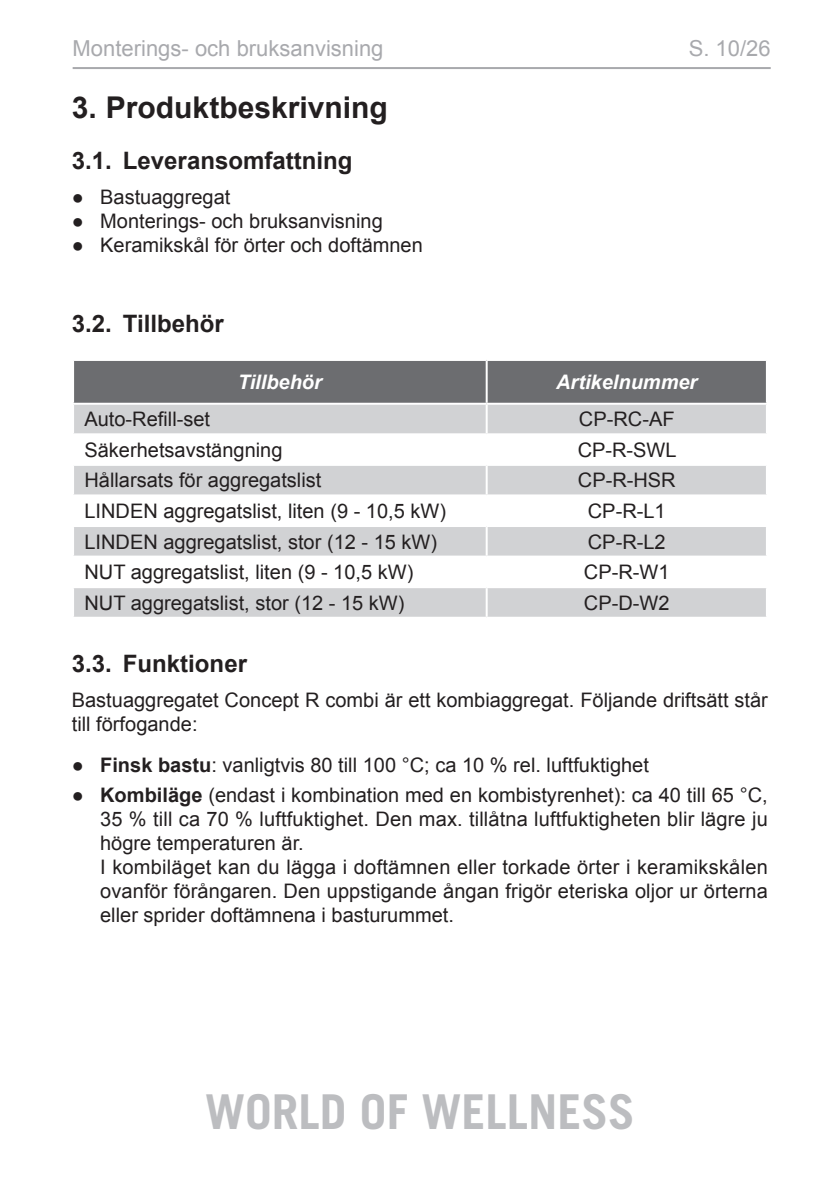
<style>
.page{position:relative;width:840px;height:1191px;background:#fff}
.page>*{position:absolute;margin:0;border:0;box-sizing:border-box;transform-origin:0 0}
.t1{font:700 48px "Trade Gothic LT";color:#bcbdc0}
.t2{font:700 30px "Arial";color:#231f20}
.t3{font:700 24px "Arial";color:#231f20}
.t4{font:22px "Arial";color:#a8a9ad}
.t5{font:20px/24px "Arial";color:#231f20}
.t6{font:italic 700 20px "Arial";color:#fff}
.s1{font-weight:700}
</style>
<div class="page">
<hr style="left:73px;top:67px;width:697px;height:2px;background:#a8a9ad">
<div style="left:74px;top:361px;width:691px;height:42px;background:#6c6d70"></div>
<div style="left:74px;top:405px;width:691px;height:212px;background:#d1d2d4"></div>
<svg style="left:74px;top:435px;width:691px;height:90px"></svg>
<svg style="left:74px;top:557px;width:691px;height:29px"></svg>
<hr style="left:485px;top:361px;width:2px;height:42px;background:#fff">
<hr style="left:485px;top:405px;width:2px;height:28px;background:#fff">
<hr style="left:72px;top:433px;width:414px;height:2px;background:#fff">
<hr style="left:485px;top:435px;width:2px;height:29px;background:#fff">
<hr style="left:486px;top:433px;width:281px;height:2px;background:#fff">
<hr style="left:72px;top:464px;width:414px;height:2px;background:#fff">
<hr style="left:485px;top:466px;width:2px;height:28px;background:#fff">
<hr style="left:486px;top:464px;width:281px;height:2px;background:#fff">
<hr style="left:72px;top:494px;width:414px;height:2px;background:#fff">
<hr style="left:485px;top:496px;width:2px;height:29px;background:#fff">
<hr style="left:486px;top:494px;width:281px;height:2px;background:#fff">
<hr style="left:72px;top:525px;width:414px;height:2px;background:#fff">
<hr style="left:485px;top:527px;width:2px;height:28px;background:#fff">
<hr style="left:486px;top:525px;width:281px;height:2px;background:#fff">
<hr style="left:72px;top:555px;width:414px;height:2px;background:#fff">
<hr style="left:485px;top:557px;width:2px;height:29px;background:#fff">
<hr style="left:486px;top:555px;width:281px;height:2px;background:#fff">
<hr style="left:72px;top:586px;width:414px;height:2px;background:#fff">
<hr style="left:485px;top:588px;width:2px;height:29px;background:#fff">
<hr style="left:486px;top:586px;width:281px;height:2px;background:#fff">
<p class="t4" style="left:73px;top:33px;width:312px">Monterings- och bruksanvisning</p>
<p class="t4" style="left:688px;top:33px;width:83px">S. 10/26</p>
<h2 class="t2" style="left:72px;top:87px;width:317px">3. Produktbeskrivning</h2>
<p class="t3" style="left:72px;top:144px;width:282px">3.1. Leveransomfattning</p>
<p class="t5" style="left:72px;top:185px;width:160px">● Bastuaggregat</p>
<p class="t5" style="left:72px;top:209px;width:312px">● Monterings- och bruksanvisning</p>
<p class="t5" style="left:72px;top:233px;width:352px">● Keramikskål för örter och doftämnen</p>
<p class="t3" style="left:72px;top:307px;width:153px">3.2. Tillbehör</p>
<p class="t6" style="left:238px;top:369px;width:86px">Tillbehör</p>
<p class="t6" style="left:556px;top:369px;width:143px">Artikelnummer</p>
<p class="t5" style="left:84px;top:407px;width:127px">Auto-Refill-set</p>
<p class="t5" style="left:578px;top:407px;width:97px">CP-RC-AF</p>
<p class="t5" style="left:84px;top:438px;width:199px">Säkerhetsavstängning</p>
<p class="t5" style="left:577px;top:438px;width:100px">CP-R-SWL</p>
<p class="t5" style="left:84px;top:468px;width:238px">Hållarsats för aggregatslist</p>
<p class="t5" style="left:577px;top:468px;width:99px">CP-R-HSR</p>
<p class="t5" style="left:84px;top:499px;width:363px">LINDEN aggregatslist, liten (9 - 10,5 kW)</p>
<p class="t5" style="left:587px;top:499px;width:79px">CP-R-L1</p>
<p class="t5" style="left:84px;top:529px;width:354px">LINDEN aggregatslist, stor (12 - 15 kW)</p>
<p class="t5" style="left:587px;top:529px;width:79px">CP-R-L2</p>
<p class="t5" style="left:84px;top:560px;width:330px">NUT aggregatslist, liten (9 - 10,5 kW)</p>
<p class="t5" style="left:583px;top:560px;width:87px">CP-R-W1</p>
<p class="t5" style="left:84px;top:590px;width:321px">NUT aggregatslist, stor (12 - 15 kW)</p>
<p class="t5" style="left:583px;top:590px;width:87px">CP-D-W2</p>
<p class="t3" style="left:72px;top:646px;width:177px">3.3. Funktioner</p>
<p class="t5" style="left:72px;top:688px;width:697px">Bastuaggregatet Concept R combi är ett kombiaggregat. Följande driftsätt står till förfogande:</p>
<p class="t5" style="left:72px;top:753px;width:578px">● <span class="s1">Finsk bastu</span>: vanligtvis 80 till 100 °C; ca 10 % rel. luftfuktighet</p>
<p class="t5" style="left:100px;top:782px;width:668px;text-indent:-28px">● <span class="s1">Kombiläge</span> (endast i kombination med en kombistyrenhet): ca 40 till 65 °C, 35 % till ca 70 % luftfuktighet. Den max. tillåtna luftfuktigheten blir lägre ju högre temperaturen är.<br>I kombiläget kan du lägga i doftämnen eller torkade örter i keramikskålen ovanför förångaren. Den uppstigande ångan frigör eteriska oljor ur örterna eller sprider doftämnena i basturummet.</p>
<h1 class="t1" style="left:205px;top:1082px;width:431px">WORLD OF WELLNESS</h1>
</div>
